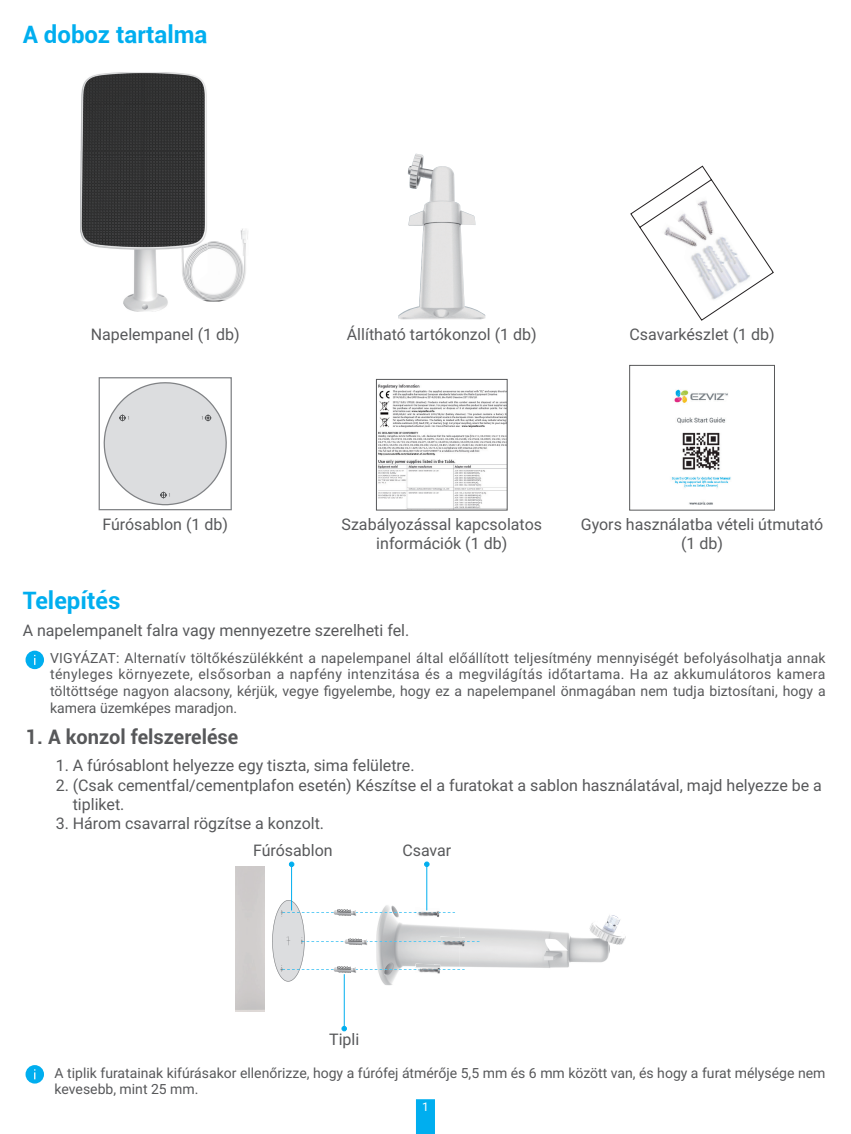
<style>
.page{position:relative;width:851px;height:1134px;background:#fff}
.page>*{position:absolute;margin:0;border:0;box-sizing:border-box;transform-origin:0 0}
.Heading_1{font:700 24px "Roboto";color:#00aeef}
.t1{font:700 20px "Roboto";color:#57585a}
.Num2{font:16px/19.2px "Roboto";color:#57585a;text-align:center}
.Bullet{font:14px/16.8px "Roboto";color:#57585a;text-align:justify}
.t2{font:12px "Roboto";color:#fff}
</style>
<div class="page">
<img style="left:240px;top:229px;width:8px;height:12px">
<img style="left:80px;top:72px;width:127px;height:240px">
<svg style="left:181px;top:241px;width:65px;height:61px"></svg>
<img style="left:398px;top:154px;width:87px;height:165px">
<svg style="left:630px;top:165px;width:144px;height:156px"></svg>
<img style="left:683px;top:227px;width:68px;height:74px">
<img style="left:660px;top:223px;width:39px;height:28px">
<img style="left:695px;top:196px;width:20px;height:41px">
<img style="left:673px;top:209px;width:36px;height:36px">
<svg style="left:103px;top:382px;width:124px;height:124px"></svg>
<div style="left:99px;top:377px;width:133px;height:133px;border:1px solid #808285"></div>
<img style="left:378px;top:384px;width:127px;height:124px">
<div style="left:376px;top:379px;width:131px;height:131px;border:1px solid #57585a"></div>
<img style="left:671px;top:389px;width:60px;height:116px">
<div style="left:629px;top:365px;width:145px;height:145px;border:1px solid #595a5b"></div>
<div style="left:26px;top:651px;width:18px;height:18px;background:#00aeef;border-radius:50%"></div>
<img style="left:383px;top:915px;width:243px;height:70px">
<svg style="left:610px;top:915px;width:9px;height:4px"></svg>
<svg style="left:289px;top:862px;width:5px;height:5px"></svg>
<svg style="left:424px;top:862px;width:5px;height:5px"></svg>
<svg style="left:341px;top:1026px;width:6px;height:5px"></svg>
<svg style="left:545px;top:938px;width:23px;height:13px"></svg>
<hr style="left:344px;top:974px;width:1px;height:52px;background:#00aeef">
<svg style="left:272px;top:900px;width:207px;height:82px"></svg>
<hr style="left:426px;top:866px;width:1px;height:44px;background:#00aeef">
<hr style="left:291px;top:866px;width:1px;height:44px;background:#00aeef">
<div style="left:26px;top:1065px;width:18px;height:18px;background:#00aeef;border-radius:50%"></div>
<svg style="left:416px;top:1099px;width:19px;height:35px"></svg>
<p class="Heading_1" style="left:23px;top:18px;width:186px">A doboz tartalma</p>
<p class="Num2" style="left:91px;top:324px;width:150px">Napelempanel (1 db)</p>
<p class="Num2" style="left:347px;top:324px;width:191px">Állítható tartókonzol (1 db)</p>
<p class="Num2" style="left:629px;top:324px;width:147px">Csavarkészlet (1 db)</p>
<p class="Num2" style="left:102px;top:514px;width:127px">Fúrósablon (1 db)</p>
<p class="Num2" style="left:341px;top:514px;width:202px">Szabályozással kapcsolatos információk (1 db)</p>
<p class="Num2" style="left:580px;top:514px;width:244px">Gyors használatba vételi útmutató (1 db)</p>
<p class="Heading_1" style="left:23px;top:583px;width:99px">Telepítés</p>
<p class="Num2" style="left:23px;top:621px;width:388px">A napelempanelt falra vagy mennyezetre szerelheti fel.</p>
<p class="Bullet" style="left:50px;top:649px;width:777px">VIGYÁZAT: Alternatív töltőkészülékként a napelempanel által előállított teljesítmény mennyiségét befolyásolhatja annak tényleges környezete, elsősorban a napfény intenzitása és a megvilágítás időtartama. Ha az akkumulátoros kamera töltöttsége nagyon alacsony, kérjük, vegye figyelembe, hogy ez a napelempanel önmagában nem tudja biztosítani, hogy a kamera üzemképes maradjon.</p>
<p class="t1" style="left:26px;top:722px;width:214px">1. A konzol felszerelése</p>
<p class="Num2" style="left:56px;top:755px;width:360px">1. A fúrósablont helyezze egy tiszta, sima felületre.</p>
<p class="Num2" style="left:73px;top:775px;width:750px;text-align:left;text-indent:-17px">2. (Csak cementfal/cementplafon esetén) Készítse el a furatokat a sablon használatával, majd helyezze be a tipliket.</p>
<p class="Num2" style="left:56px;top:813px;width:270px">3. Három csavarral rögzítse a konzolt.</p>
<p class="Num2" style="left:253px;top:840px;width:81px">Fúrósablon</p>
<p class="Num2" style="left:402px;top:840px;width:50px">Csavar</p>
<p class="Num2" style="left:329px;top:1029px;width:32px">Tipli</p>
<p class="Bullet" style="left:55px;top:1064px;width:772px">A tiplik furatainak kifúrásakor ellenőrizze, hogy a fúrófej átmérője 5,5 mm és 6 mm között van, és hogy a furat mélysége nem kevesebb, mint 25 mm.</p>
<p class="t2" style="left:422px;top:1099px;width:8px">1</p>
</div>
